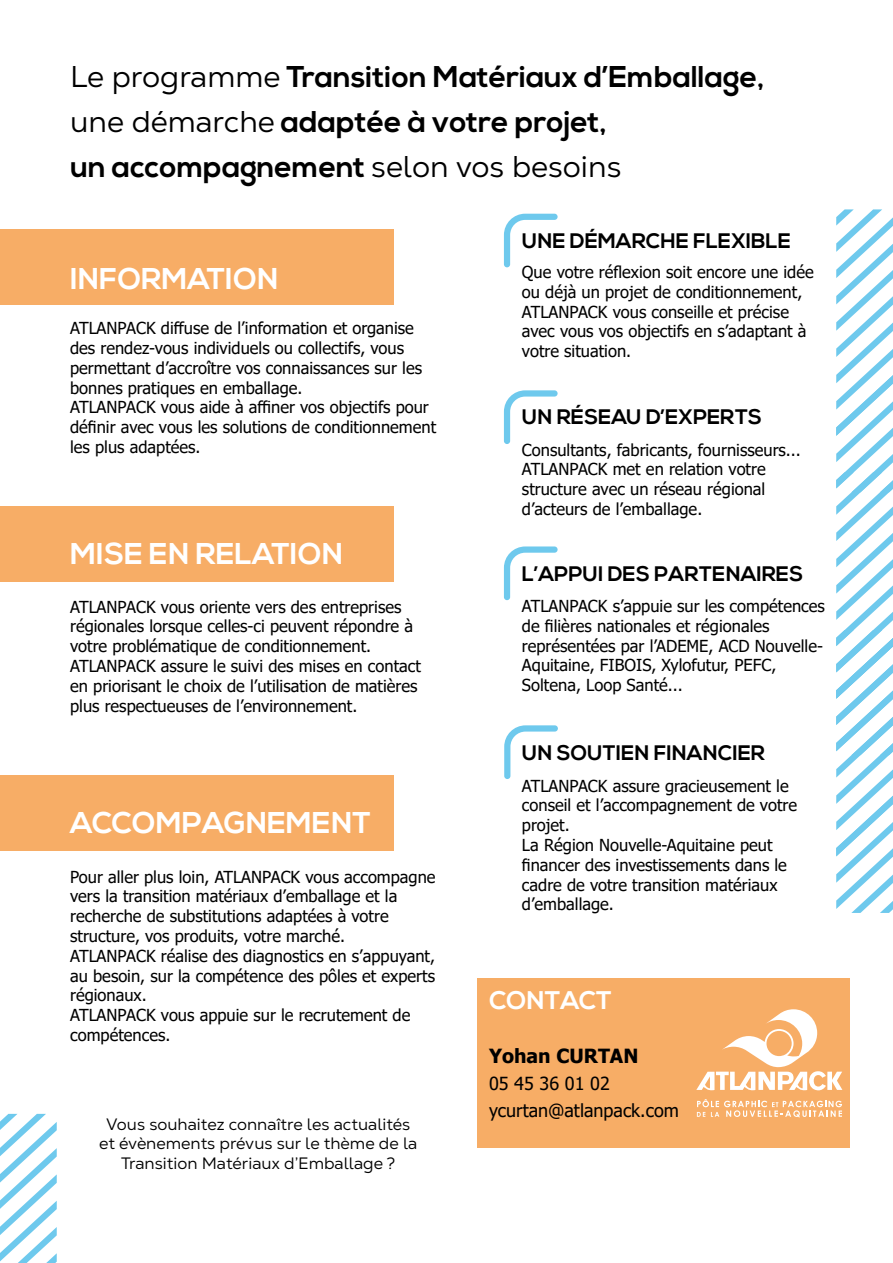
<style>
.page{position:relative;width:893px;height:1263px;background:#fff}
.page>*{position:absolute;margin:0;border:0;box-sizing:border-box;transform-origin:0 0}
.t1{font:700 30px/45px "Nexa";color:#000}
.t2{font:700 30px "Nexa";color:#fff}
.t3{font:700 25.5px "Nexa";color:#fff}
.t4{font:700 21px "Nexa";color:#000}
.t5{font:700 19.5px "Tahoma";color:#000}
.t6{font:18px/27px "Tahoma";color:#000}
.t7{font:16.5px/19.8px "Tahoma";color:#000}
.t8{font:16.5px/19.8px "Nexa Text";color:#000;text-align:center}
.s1{font-family:"Nexa Text";font-weight:400}
</style>
<div class="page">
<div style="left:0;top:230px;width:393px;height:75px;background:#f7ad66"></div>
<div style="left:0;top:506px;width:393px;height:75px;background:#f7ad66"></div>
<div style="left:0;top:775px;width:393px;height:75px;background:#f7ad66"></div>
<svg style="left:504px;top:546px;width:54px;height:54px"></svg>
<svg style="left:504px;top:214px;width:54px;height:53px"></svg>
<svg style="left:504px;top:390px;width:54px;height:54px"></svg>
<svg style="left:504px;top:725px;width:54px;height:54px"></svg>
<svg style="left:836px;top:209px;width:57px;height:704px"></svg>
<svg style="left:0;top:1114px;width:57px;height:149px"></svg>
<div style="left:477px;top:978px;width:373px;height:169px;background:#f7ad66"></div>
<svg style="left:696px;top:1009px;width:146px;height:82px"></svg>
<svg style="left:697px;top:1099px;width:145px;height:18px"></svg>
<h1 class="t1" style="left:70px;top:56px;width:696px"><span class="s1">Le programme</span> Transition Matériaux d’Emballage, <span class="s1">une démarche</span> adaptée à votre projet,<br>un accompagnement <span class="s1">selon vos besoins</span></h1>
<h1 class="t2" style="left:70px;top:261px;width:210px">INFORMATION</h1>
<p class="t7" style="left:70px;top:319px;width:368px">ATLANPACK diffuse de l’information et organise des rendez-vous individuels ou collectifs, vous permettant d’accroître vos connaissances sur les bonnes pratiques en emballage.<br>ATLANPACK vous aide à affiner vos objectifs pour définir avec vous les solutions de conditionnement les plus adaptées.</p>
<h1 class="t2" style="left:70px;top:536px;width:274px">MISE EN RELATION</h1>
<p class="t7" style="left:70px;top:597px;width:352px">ATLANPACK vous oriente vers des entreprises régionales lorsque celles-ci peuvent répondre à votre problématique de conditionnement.<br>ATLANPACK assure le suivi des mises en contact en priorisant le choix de l’utilisation de matières plus respectueuses de l’environnement.</p>
<h1 class="t2" style="left:70px;top:805px;width:302px">ACCOMPAGNEMENT</h1>
<p class="t7" style="left:70px;top:868px;width:367px">Pour aller plus loin, ATLANPACK vous accompagne vers la transition matériaux d’emballage et la recherche de substitutions adaptées à votre structure, vos produits, votre marché.<br>ATLANPACK réalise des diagnostics en s’appuyant, au besoin, sur la compétence des pôles et experts régionaux.<br>ATLANPACK vous appuie sur le recrutement de compétences.</p>
<p class="t8" style="left:99px;top:1114px;width:320px">Vous souhaitez connaître les actualités et évènements prévus sur le thème de la<br>Transition Matériaux d’Emballage ?</p>
<p class="t4" style="left:522px;top:228px;width:270px">UNE DÉMARCHE FLEXIBLE</p>
<p class="t7" style="left:522px;top:263px;width:293px">Que votre réflexion soit encore une idée ou déjà un projet de conditionnement, ATLANPACK vous conseille et précise avec vous vos objectifs en s’adaptant à votre situation.</p>
<p class="t4" style="left:522px;top:405px;width:241px">UN RÉSEAU D’EXPERTS</p>
<p class="t7" style="left:522px;top:441px;width:280px">Consultants, fabricants, fournisseurs...<br>ATLANPACK met en relation votre structure avec un réseau régional d’acteurs de l’emballage.</p>
<p class="t4" style="left:522px;top:561px;width:283px">L’APPUI DES PARTENAIRES</p>
<p class="t7" style="left:522px;top:597px;width:304px">ATLANPACK s’appuie sur les compétences de filières nationales et régionales représentées par l’ADEME, ACD Nouvelle-Aquitaine, FIBOIS, Xylofutur, PEFC, Soltena, Loop Santé...</p>
<p class="t4" style="left:522px;top:741px;width:244px">UN SOUTIEN FINANCIER</p>
<p class="t7" style="left:522px;top:777px;width:277px">ATLANPACK assure gracieusement le conseil et l’accompagnement de votre projet.<br>La Région Nouvelle-Aquitaine peut financer des investissements dans le cadre de votre transition matériaux d’emballage.</p>
<h2 class="t3" style="left:489px;top:986px;width:124px">CONTACT</h2>
<p class="t5" style="left:489px;top:1042px;width:151px">Yohan CURTAN</p>
<p class="t6" style="left:489px;top:1071px;width:191px">05 45 36 01 02 ycurtan@atlanpack.com</p>
</div>
